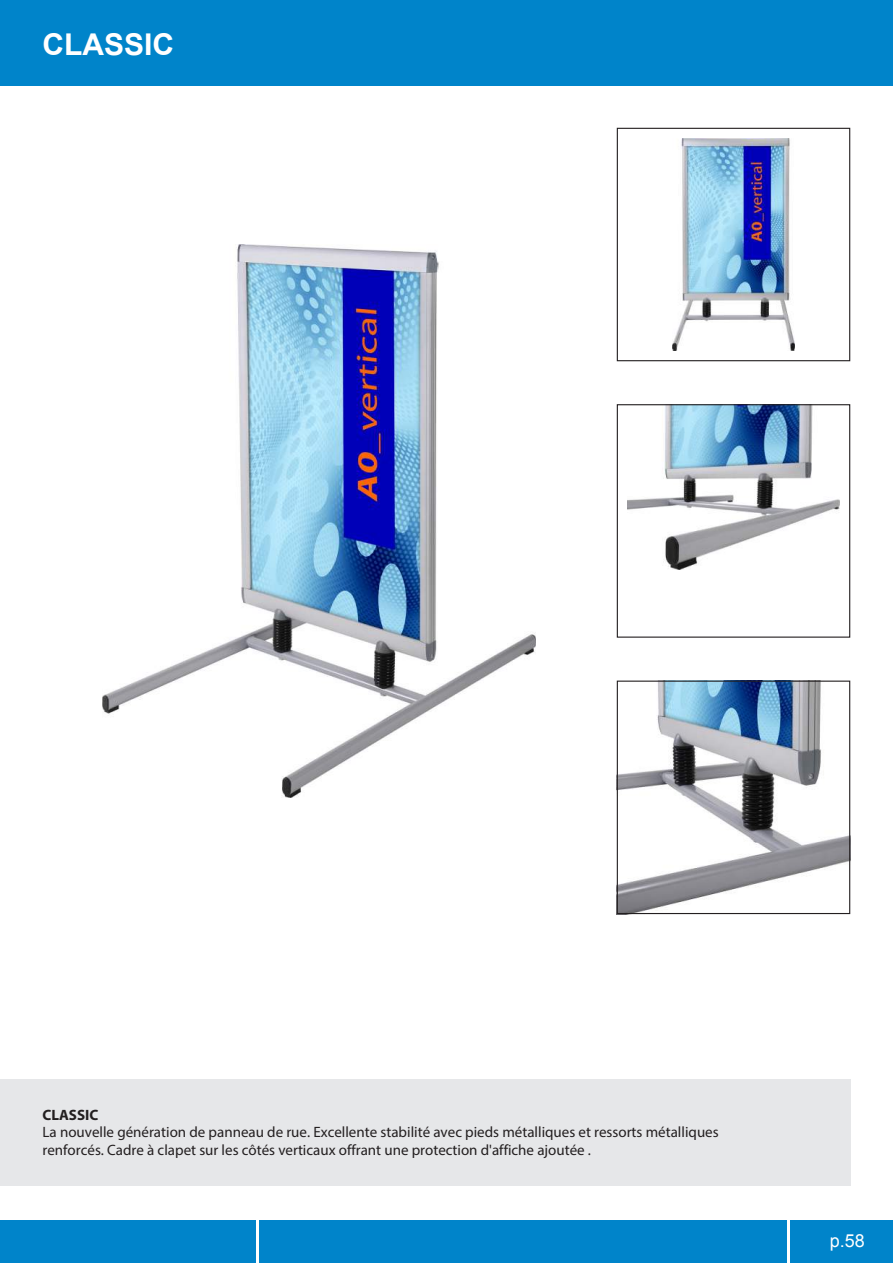
<style>
.page{position:relative;width:893px;height:1263px;background:#fff}
.page>*{position:absolute;margin:0;border:0;box-sizing:border-box;transform-origin:0 0}
.t1{font:700 30px "Arial";color:#fff}
.t2{font:18px "Arial";color:#fff}
.t3{font:15px/18px "Myriad Pro";color:#231f20}
.t4{font:700 15px "Myriad Pro";color:#231f20}
</style>
<div class="page">
<div style="left:0;top:0;width:893px;height:85px;background:#0084ca"></div>
<div style="left:0;top:1220px;width:255px;height:43px;background:#0084ca"></div>
<div style="left:791px;top:1220px;width:102px;height:43px;background:#0084ca"></div>
<div style="left:259px;top:1220px;width:528px;height:43px;background:#0084ca"></div>
<img style="left:627px;top:406px;width:213px;height:164px">
<div style="left:0;top:1079px;width:850px;height:106px;background:#e6e7e9"></div>
<img style="left:617px;top:681px;width:234px;height:234px">
<div style="left:617px;top:681px;width:233px;height:233px;border:1px solid #231f20"></div>
<div style="left:617px;top:128px;width:233px;height:233px;border:1px solid #231f20"></div>
<div style="left:617px;top:404px;width:233px;height:234px;border:1px solid #231f20"></div>
<img style="left:103px;top:245px;width:432px;height:552px">
<img style="left:672px;top:138px;width:122px;height:213px">
<h1 class="t1" style="left:43px;top:23px;width:133px">CLASSIC</h1>
<p class="t4" style="left:43px;top:1105px;width:57px">CLASSIC</p>
<p class="t3" style="left:43px;top:1123px;width:678px">La nouvelle génération de panneau de rue. Excellente stabilité avec pieds métalliques et ressorts métalliques renforcés. Cadre à clapet sur les côtés verticaux offrant une protection d'affiche ajoutée .</p>
<p class="t2" style="left:830px;top:1228px;width:37px">p.58</p>
</div>
